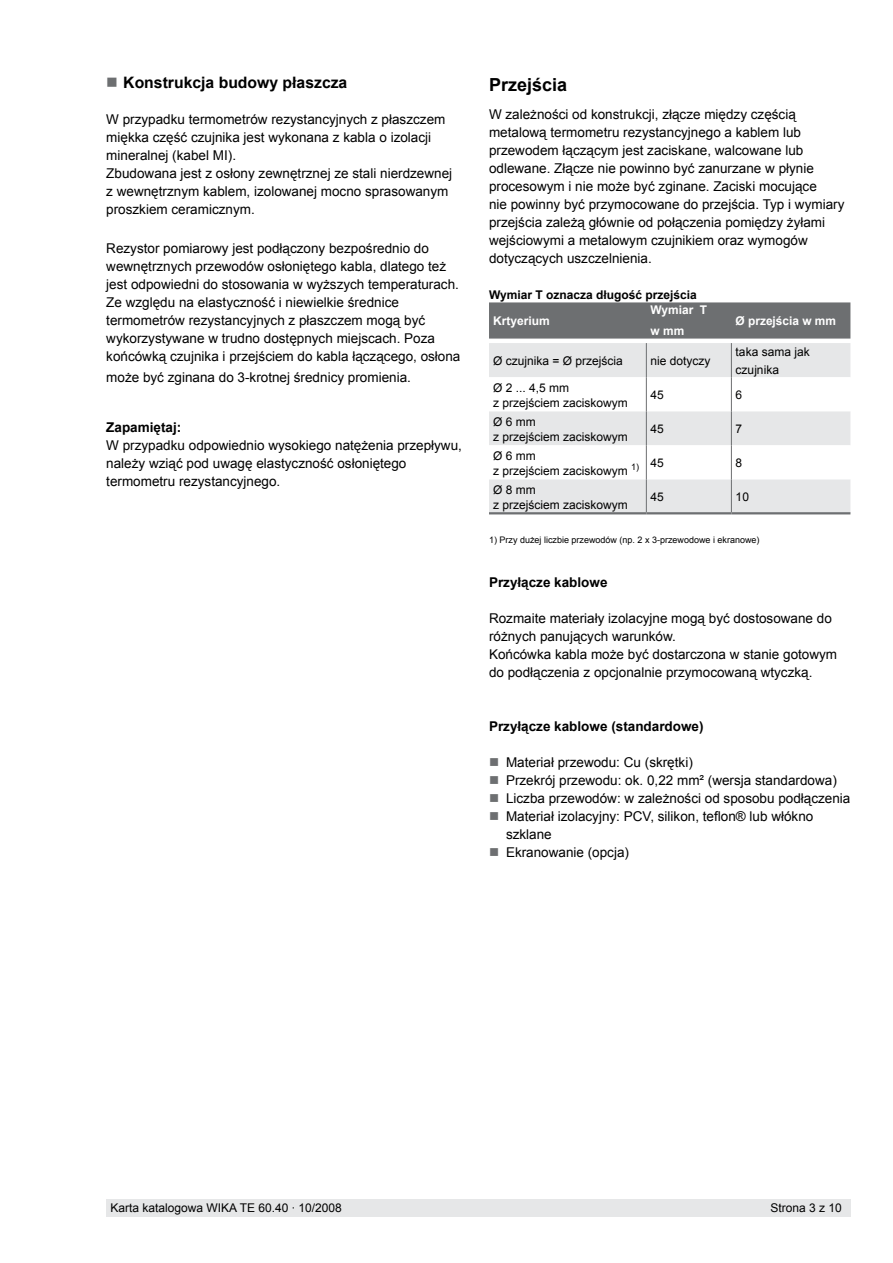
<style>
.page{position:relative;width:893px;height:1263px;background:#fff}
.page>*{position:absolute;margin:0;border:0;box-sizing:border-box;transform-origin:0 0}
.t1{font:700 18px "Arial";color:#000}
.t2{font:700 15.75px "Arial";color:#000}
.t3{font:13.5px/18px "Arial";color:#000}
.t4{font:700 13.5px "Arial";color:#000}
.t5{font:13.5px/18px "Wingdings";color:#6d6f71;text-align:justify}
.t6{font:12px/15px "Arial";color:#000}
.t7{font:700 12px/21px "Arial";color:#fff}
.t8{font:700 12px "Arial";color:#000}
.t9{font:9px "Arial";color:#000}
.s1{color:#6d6f71}
</style>
<div class="page">
<div style="left:106px;top:1199px;width:744px;height:17px;background:#e6e7e8"></div>
<div style="left:489px;top:302px;width:361px;height:37px;background:#6d6f71"></div>
<div style="left:489px;top:343px;width:361px;height:169px;background:#e6e7e8"></div>
<svg style="left:489px;top:377px;width:361px;height:102px"></svg>
<hr style="left:646px;top:343px;width:1px;height:34px;background:#6d6f71">
<hr style="left:731px;top:343px;width:1px;height:34px;background:#6d6f71">
<hr style="left:646px;top:377px;width:1px;height:34px;background:#6d6f71">
<hr style="left:731px;top:377px;width:1px;height:34px;background:#6d6f71">
<hr style="left:646px;top:411px;width:1px;height:34px;background:#6d6f71">
<hr style="left:731px;top:411px;width:1px;height:34px;background:#6d6f71">
<hr style="left:646px;top:445px;width:1px;height:34px;background:#6d6f71">
<hr style="left:731px;top:445px;width:1px;height:34px;background:#6d6f71">
<hr style="left:646px;top:479px;width:1px;height:33px;background:#6d6f71">
<hr style="left:731px;top:479px;width:1px;height:33px;background:#6d6f71">
<hr style="left:489px;top:512px;width:157px;height:2px;background:#6d6f71">
<hr style="left:646px;top:512px;width:85px;height:2px;background:#6d6f71">
<hr style="left:731px;top:512px;width:119px;height:2px;background:#6d6f71">
<p class="t2" style="left:106px;top:72px;width:243px"><span class="s1">■</span> Konstrukcja budowy płaszcza</p>
<p class="t3" style="left:106px;top:110px;width:347px">W przypadku termometrów rezystancyjnych z płaszczem miękka część czujnika jest wykonana z kabla o izolacji mineralnej (kabel MI).<br>Zbudowana jest z osłony zewnętrznej ze stali nierdzewnej z wewnętrznym kablem, izolowanej mocno sprasowanym proszkiem ceramicznym.</p>
<p class="t3" style="left:106px;top:239px;width:356px">Rezystor pomiarowy jest podłączony bezpośrednio do wewnętrznych przewodów osłoniętego kabla, dlatego też jest odpowiedni do stosowania w wyższych temperaturach.<br>Ze względu na elastyczność i niewielkie średnice termometrów rezystancyjnych z płaszczem mogą być wykorzystywane w trudno dostępnych miejscach. Poza końcówką czujnika i przejściem do kabla łączącego, osłona</p>
<p class="t3" style="left:106px;top:368px;width:306px">może być zginana do 3-krotnej średnicy promienia.</p>
<p class="t4" style="left:106px;top:418px;width:77px">Zapamiętaj:</p>
<p class="t3" style="left:106px;top:436px;width:357px">W przypadku odpowiednio wysokiego natężenia przepływu, należy wziąć pod uwagę elastyczność osłoniętego termometru rezystancyjnego.</p>
<h1 class="t1" style="left:489px;top:72px;width:80px">Przejścia</h1>
<p class="t3" style="left:489px;top:106px;width:357px">W zależności od konstrukcji, złącze między częścią metalową termometru rezystancyjnego a kablem lub przewodem łączącym jest zaciskane, walcowane lub odlewane. Złącze nie powinno być zanurzane w płynie procesowym i nie może być zginane. Zaciski mocujące<br>nie powinny być przymocowane do przejścia. Typ i wymiary przejścia zależą głównie od połączenia pomiędzy żyłami wejściowymi a metalowym czujnikiem oraz wymogów dotyczących uszczelnienia.</p>
<p class="t8" style="left:489px;top:287px;width:209px">Wymiar T oznacza długość przejścia</p>
<p class="t7" style="left:493px;top:311px;width:58px">Krtyerium</p>
<p class="t7" style="left:651px;top:300px;width:58px">Wymiar T w mm</p>
<p class="t7" style="left:736px;top:311px;width:102px">Ø przejścia w mm</p>
<p class="t6" style="left:493px;top:353px;width:131px">Ø czujnika = Ø przejścia</p>
<p class="t6" style="left:651px;top:353px;width:62px">nie dotyczy</p>
<p class="t6" style="left:736px;top:343px;width:76px;line-height:18px">taka sama jak czujnika</p>
<p class="t6" style="left:493px;top:380px;width:136px">Ø 2 ... 4,5 mm<br>z przejściem zaciskowym</p>
<p class="t6" style="left:651px;top:387px;width:15px">45</p>
<p class="t6" style="left:736px;top:387px;width:8px">6</p>
<p class="t6" style="left:493px;top:414px;width:136px">Ø 6 mm<br>z przejściem zaciskowym</p>
<p class="t6" style="left:651px;top:421px;width:15px">45</p>
<p class="t6" style="left:736px;top:421px;width:8px">7</p>
<p class="t6" style="left:493px;top:448px;width:172px">Ø 6 mm<br>z przejściem zaciskowym <sup>1)</sup> 45</p>
<p class="t6" style="left:736px;top:455px;width:8px">8</p>
<p class="t6" style="left:493px;top:482px;width:136px">Ø 8 mm<br>z przejściem zaciskowym</p>
<p class="t6" style="left:651px;top:489px;width:15px">45</p>
<p class="t6" style="left:736px;top:489px;width:15px">10</p>
<p class="t9" style="left:489px;top:534px;width:272px">1) Przy dużej liczbie przewodów (np. 2 x 3-przewodowe i ekranowe)</p>
<p class="t4" style="left:489px;top:573px;width:120px">Przyłącze kablowe</p>
<p class="t3" style="left:489px;top:610px;width:350px">Rozmaite materiały izolacyjne mogą być dostosowane do różnych panujących warunków.<br>Końcówka kabla może być dostarczona w stanie gotowym do podłączenia z opcjonalnie przymocowaną wtyczką.</p>
<p class="t4" style="left:489px;top:717px;width:216px">Przyłącze kablowe (standardowe)</p>
<p class="t3" style="left:506px;top:754px;width:346px">Materiał przewodu: Cu (skrętki)<br>Przekrój przewodu: ok. 0,22 mm² (wersja standardowa)<br>Liczba przewodów: w zależności od sposobu podłączenia Materiał izolacyjny: PCV, silikon, teflon® lub włókno szklane<br>Ekranowanie (opcja)</p>
<p class="t5" style="left:489px;top:753px;width:12px">■ ■ ■ ■</p>
<p class="t5" style="left:489px;top:843px;width:12px">■</p>
<p class="t6" style="left:111px;top:1200px;width:233px">Karta katalogowa WIKA TE 60.40 ∙ 10/2008</p>
<p class="t6" style="left:771px;top:1200px;width:73px">Strona z 10</p>
</div>
